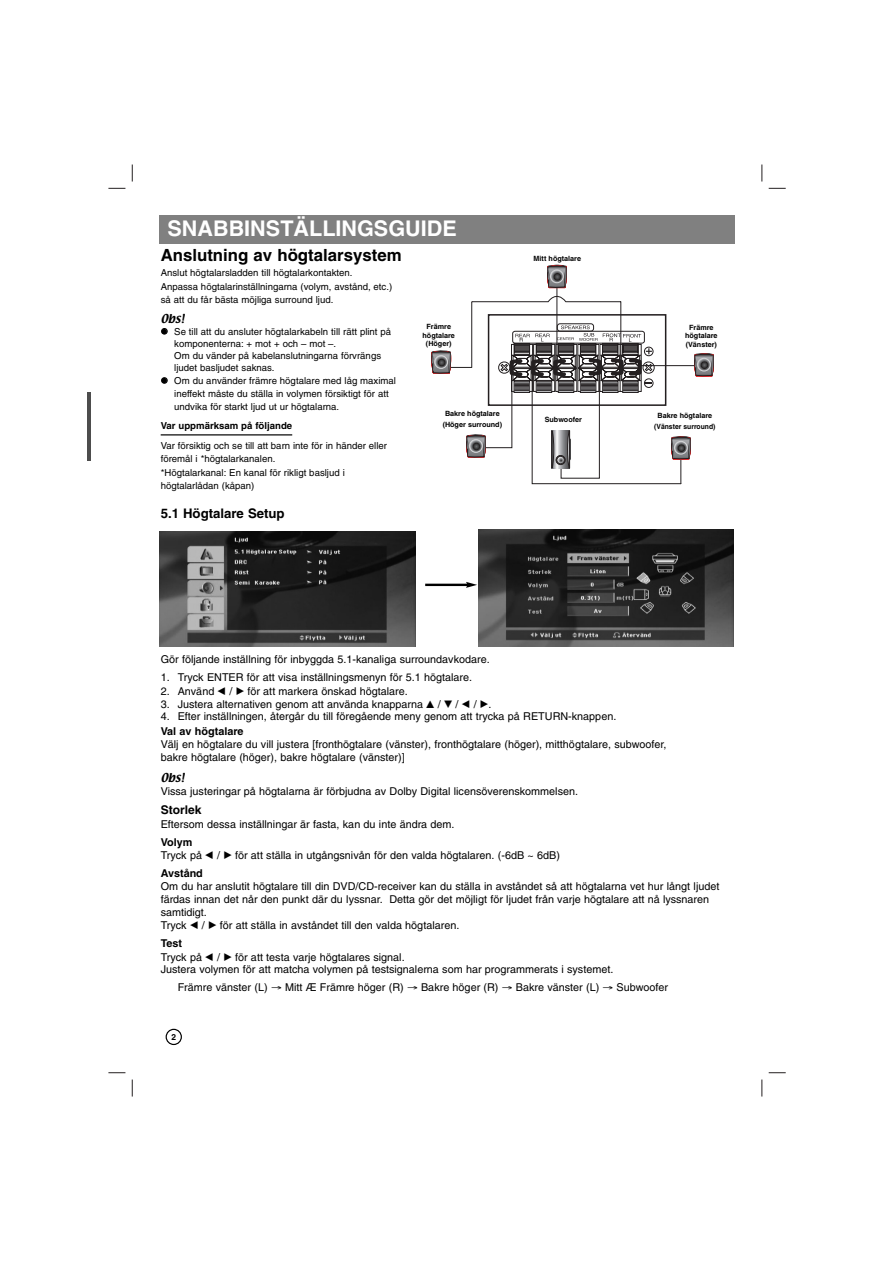
<style>
.page{position:relative;width:893px;height:1263px;background:#fff}
.page>*{position:absolute;margin:0;border:0;box-sizing:border-box;transform-origin:0 0}
.t1{font:700 21.6px "Helvetica";color:#fff}
.t2{font:700 16.8px "Helvetica";color:#000}
.t3{font:700 13.2px "Helvetica";color:#000}
.t4{font:700 12px "Helvetica";color:#000}
.t5{font:10.8px/13.2px "Helvetica";color:#000}
.t6{font:700 10.8px "Helvetica";color:#000}
.t7{font:10.8px "Textile";color:#000}
.t8{font:9.6px/13.2px "Helvetica";color:#000}
.t9{font:700 9.6px "Helvetica";color:#000}
.t10{font:700 8.4px "Helvetica";color:#000}
.t11{font:700 7.2px/8.7px "Helvetica";color:#000;text-align:center}
.s1{font-family:"Sony PS Common"}
.s2{font-weight:700}
</style>
<div class="page">
<svg style="left:132px;top:165px;width:1px;height:17px"></svg>
<svg style="left:761px;top:165px;width:1px;height:17px"></svg>
<svg style="left:132px;top:1080px;width:1px;height:17px"></svg>
<svg style="left:761px;top:1080px;width:1px;height:17px"></svg>
<svg style="left:108px;top:188px;width:17px;height:1px"></svg>
<svg style="left:768px;top:188px;width:17px;height:1px"></svg>
<svg style="left:108px;top:1072px;width:17px;height:1px"></svg>
<svg style="left:768px;top:1072px;width:17px;height:1px"></svg>
<svg style="left:166px;top:1029px;width:16px;height:16px"></svg>
<hr style="left:88px;top:392px;width:3px;height:68px;background:#4d4d4d">
<div style="left:159px;top:216px;width:575px;height:28px;background:#808080"></div>
<hr style="left:161px;top:434px;width:131px;height:1px;background:#000">
<svg style="left:431px;top:264px;width:283px;height:220px"></svg>
<div style="left:434px;top:355px;width:14px;height:14px;border:1px solid #d4d5d7;border-radius:50%"></div>
<img style="left:159px;top:531px;width:256px;height:116px">
<img style="left:478px;top:529px;width:255px;height:117px">
<hr style="left:425px;top:584px;width:43px;height:2px;background:#000">
<svg style="left:466px;top:582px;width:11px;height:6px"></svg>
<div style="left:415px;top:317px;width:47px;height:32px;background:#fff"></div>
<div style="left:674px;top:316px;width:54px;height:34px;background:#fff"></div>
<div style="left:436px;top:410px;width:72px;height:22px;background:#fff"></div>
<div style="left:650px;top:411px;width:69px;height:22px;background:#fff"></div>
<div style="left:535px;top:415px;width:56px;height:14px;background:#fff"></div>
<h1 class="t1" style="left:167px;top:221px;width:291px">SNABBINSTÄLLINGSGUIDE</h1>
<h2 class="t2" style="left:161px;top:249px;width:242px">Anslutning av högtalarsystem</h2>
<p class="t8" style="left:161px;top:267px;width:233px">Anslut högtalarsladden till högtalarkontakten.<br>Anpassa högtalarinställningarna (volym, avstånd, etc.) så att du får bästa möjliga surround ljud.</p>
<p class="t7" style="left:161px;top:314px;width:25px">Obs!</p>
<p class="t8" style="left:174px;top:326px;width:218px;line-height:12px">Se till att du ansluter högtalarkabeln till rätt plint på komponenterna: + mot + och – mot –.<br>Om du vänder på kabelanslutningarna förvrängs ljudet basljudet saknas.</p>
<p class="t8" style="left:174px;top:375px;width:223px">Om du använder främre högtalare med låg maximal ineffekt måste du ställa in volymen försiktigt för att undvika för starkt ljud ut ur högtalarna.</p>
<p class="t9" style="left:161px;top:422px;width:133px">Var uppmärksam på följande</p>
<p class="t8" style="left:161px;top:440px;width:228px">Var försiktig och se till att barn inte för in händer eller föremål i *högtalarkanalen.<br>*Högtalarkanal: En kanal för rikligt basljud i högtalarlådan (kåpan)</p>
<p class="t11" style="left:533px;top:255px;width:49px">Mitt högtalare</p>
<p class="t11" style="left:422px;top:323px;width:34px">Främre högtalare (Höger)</p>
<p class="t11" style="left:685px;top:324px;width:34px">Främre högtalare (Vänster)</p>
<p class="t11" style="left:442px;top:409px;width:61px;line-height:10.8px">Bakre högtalare (Höger surround)</p>
<p class="t11" style="left:654px;top:411px;width:63px;line-height:10.8px">Bakre högtalare (Vänster surround)</p>
<p class="t11" style="left:544px;top:416px;width:39px">Subwoofer</p>
<p class="t3" style="left:161px;top:509px;width:125px">5.1 Högtalare Setup</p>
<p class="t5" style="left:161px;top:654px;width:330px">Gör följande inställning för inbyggda 5.1-kanaliga surroundavkodare.</p>
<p class="t5" style="left:161px;top:672px;width:313px">1. Tryck ENTER för att visa inställningsmenyn för 5.1 högtalare.</p>
<p class="t5" style="left:161px;top:685px;width:248px">2. Använd <span class="s1">b</span> / <span class="s1">B</span> för att markera önskad högtalare.</p>
<p class="t5" style="left:161px;top:698px;width:332px">3. Justera alternativen genom att använda knapparna <span class="s1">v</span> / <span class="s1">V</span> / <span class="s1">b</span> / <span class="s1">B</span>.</p>
<p class="t5" style="left:161px;top:711px;width:457px">4. Efter inställningen, återgår du till föregående meny genom att trycka på RETURN-knappen.</p>
<p class="t6" style="left:161px;top:727px;width:84px">Val av högtalare</p>
<p class="t5" style="left:161px;top:739px;width:507px">Välj en högtalare du vill justera [fronthögtalare (vänster), fronthögtalare (höger), mitthögtalare, subwoofer, bakre högtalare (höger), bakre högtalare (vänster)]</p>
<p class="t7" style="left:161px;top:773px;width:25px">Obs!</p>
<p class="t5" style="left:161px;top:786px;width:419px">Vissa justeringar på högtalarna är förbjudna av Dolby Digital licensöverenskommelsen.</p>
<p class="t4" style="left:161px;top:805px;width:42px">Storlek</p>
<p class="t5" style="left:161px;top:818px;width:295px">Eftersom dessa inställningar är fasta, kan du inte ändra dem.</p>
<p class="t5" style="left:161px;top:836px;width:401px;line-height:13.8px"><span class="s2">Volym<br></span>Tryck på <span class="s1">b</span> / <span class="s1">B</span> för att ställa in utgångsnivån för den valda högtalaren. (-6dB ~ 6dB)</p>
<p class="t6" style="left:161px;top:869px;width:44px">Avstånd</p>
<p class="t5" style="left:161px;top:880px;width:560px">Om du har anslutit högtalare till din DVD/CD-receiver kan du ställa in avståndet så att högtalarna vet hur långt ljudet färdas innan det når den punkt där du lyssnar. Detta gör det möjligt för ljudet från varje högtalare att nå lyssnaren samtidigt.<br>Tryck <span class="s1">b</span> / <span class="s1">B</span> för att ställa in avståndet till den valda högtalaren.</p>
<p class="t5" style="left:161px;top:937px;width:245px;line-height:13.8px"><span class="s2">Test<br></span>Tryck på <span class="s1">b</span> / <span class="s1">B</span> för att testa varje högtalares signal.</p>
<p class="t5" style="left:178px;top:961px;width:492px;line-height:18px;text-indent:-17px">Justera volymen för att matcha volymen på testsignalerna som har programmerats i systemet.<br>Främre vänster (L) → Mitt Æ Främre höger (R) → Bakre höger (R) → Bakre vänster (L) → Subwoofer</p>
<p class="t10" style="left:171px;top:1034px;width:6px">2</p>
</div>
